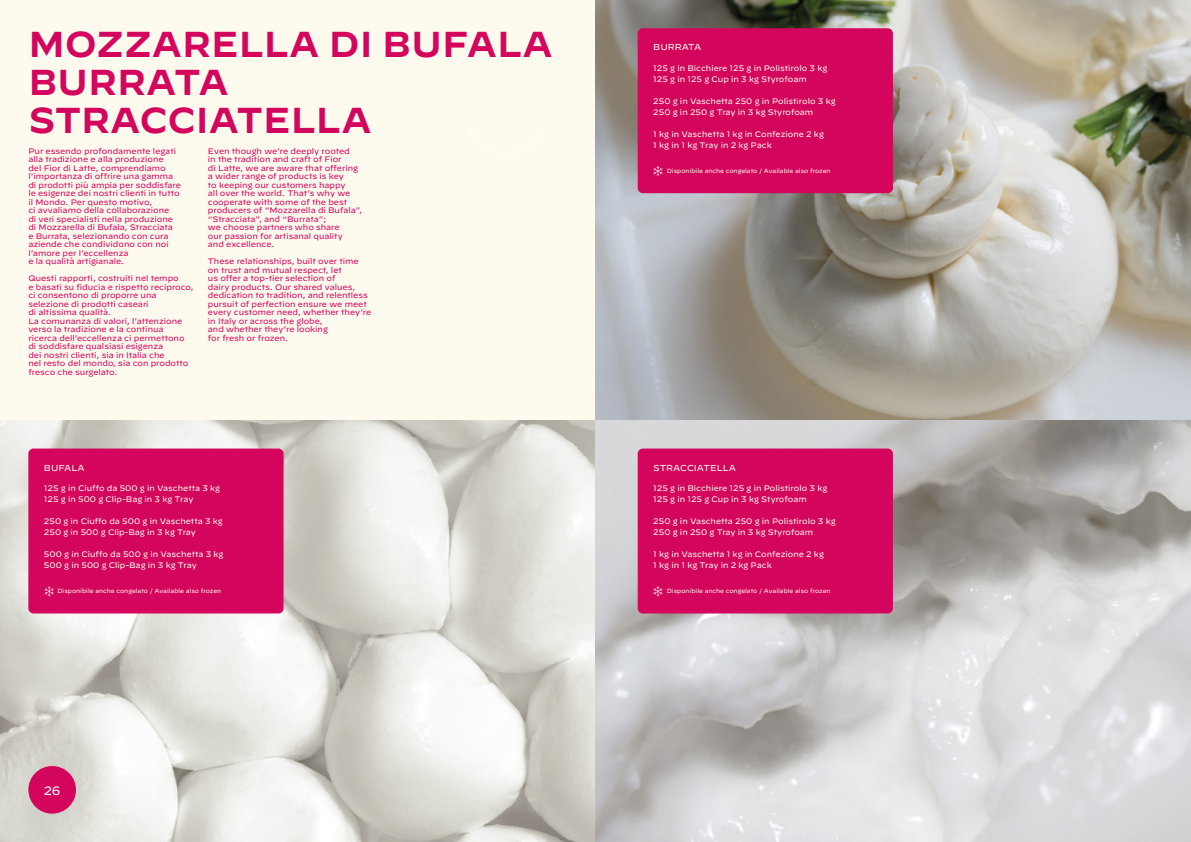
<style>
.page{position:relative;width:1191px;height:842px;background:#fffaee}
.page>*{position:absolute;margin:0;border:0;box-sizing:border-box;transform-origin:0 0}
.t1{font:600 36px/38px "Decimal";color:#d3055d}
.t2{font:12px "Decimal";color:#fff}
.t3{font:8.6px "Decimal";color:#fffaee}
.t4{font:8px/8.5px "Decimal";color:#d3055d}
.t5{font:8px/11px "Decimal";color:#fffaee}
.t6{font:6px "Decimal";color:#fffaee}
</style>
<div class="page">
<img style="left:0;top:421px;width:595px;height:421px">
<div style="left:28px;top:766px;width:48px;height:48px;background:#d3055d;border-radius:50%"></div>
<div style="left:28px;top:448px;width:255px;height:165px;background:#d3055d;border-radius:5px"></div>
<svg style="left:45px;top:586px;width:9px;height:11px"></svg>
<img style="left:595px;top:0;width:596px;height:842px">
<div style="left:637px;top:28px;width:256px;height:165px;background:#d3055d;border-radius:5px"></div>
<div style="left:637px;top:448px;width:256px;height:165px;background:#d3055d;border-radius:5px"></div>
<svg style="left:653px;top:166px;width:9px;height:10px"></svg>
<svg style="left:653px;top:586px;width:9px;height:11px"></svg>
<h1 class="t1" style="left:28px;top:20px;width:526px">MOZZARELLA DI BUFALA<br>BURRATA<br>STRACCIATELLA</h1>
<p class="t4" style="left:28px;top:147px;width:154px">Pur essendo profondamente legati alla tradizione e alla produzione<br>del Fior di Latte, comprendiamo l’importanza di offrire una gamma di prodotti più ampia per soddisfare le esigenze dei nostri clienti in tutto il Mondo. Per questo motivo,<br>ci avvaliamo della collaborazione<br>di veri specialisti nella produzione di Mozzarella di Bufala, Stracciata<br>e Burrata, selezionando con cura aziende che condividono con noi l’amore per l’eccellenza<br>e la qualità artigianale.</p>
<p class="t4" style="left:28px;top:274px;width:167px">Questi rapporti, costruiti nel tempo<br>e basati su fiducia e rispetto reciproco, ci consentono di proporre una selezione di prodotti caseari<br>di altissima qualità.<br>La comunanza di valori, l’attenzione verso la tradizione e la continua ricerca dell’eccellenza ci permettono di soddisfare qualsiasi esigenza<br>dei nostri clienti, sia in Italia che<br>nel resto del mondo, sia con prodotto fresco che surgelato.</p>
<p class="t4" style="left:208px;top:147px;width:156px">Even though we’re deeply rooted<br>in the tradition and craft of Fior<br>di Latte, we are aware that offering a wider range of products is key<br>to keeping our customers happy<br>all over the world. That’s why we cooperate with some of the best producers of “Mozzarella di Bufala”, “Stracciata”, and “Burrata”;<br>we choose partners who share<br>our passion for artisanal quality<br>and excellence.</p>
<p class="t4" style="left:208px;top:257px;width:165px">These relationships, built over time on trust and mutual respect, let<br>us offer a top-tier selection of<br>dairy products. Our shared values, dedication to tradition, and relentless pursuit of perfection ensure we meet every customer need, whether they’re in Italy or across the globe,<br>and whether they’re looking<br>for fresh or frozen.</p>
<p class="t3" style="left:44px;top:463px;width:42px">BUFALA</p>
<p class="t5" style="left:44px;top:483px;width:178px">125 g in Ciuffo da 500 g in Vaschetta 3 kg<br>125 g in 500 g Clip-Bag in 3 kg Tray</p>
<p class="t5" style="left:44px;top:516px;width:180px">250 g in Ciuffo da 500 g in Vaschetta 3 kg<br>250 g in 500 g Clip-Bag in 3 kg Tray</p>
<p class="t5" style="left:44px;top:549px;width:181px">500 g in Ciuffo da 500 g in Vaschetta 3 kg<br>500 g in 500 g Clip-Bag in 3 kg Tray</p>
<p class="t6" style="left:57px;top:588px;width:165px">Disponibile anche congelato / Available also frozen</p>
<h2 class="t2" style="left:44px;top:783px;width:18px">26</h2>
<p class="t3" style="left:653px;top:42px;width:50px">BURRATA</p>
<p class="t5" style="left:653px;top:63px;width:175px">125 g in Bicchiere 125 g in Polistirolo 3 kg<br>125 g in 125 g Cup in 3 kg Styrofoam</p>
<p class="t5" style="left:653px;top:96px;width:184px">250 g in Vaschetta 250 g in Polistirolo 3 kg<br>250 g in 250 g Tray in 3 kg Styrofoam</p>
<p class="t5" style="left:653px;top:129px;width:172px">1 kg in Vaschetta 1 kg in Confezione 2 kg<br>1 kg in 1 kg Tray in 2 kg Pack</p>
<p class="t6" style="left:667px;top:167px;width:165px">Disponibile anche congelato / Available also frozen</p>
<p class="t3" style="left:653px;top:463px;width:84px">STRACCIATELLA</p>
<p class="t5" style="left:653px;top:483px;width:175px">125 g in Bicchiere 125 g in Polistirolo 3 kg<br>125 g in 125 g Cup in 3 kg Styrofoam</p>
<p class="t5" style="left:653px;top:516px;width:184px">250 g in Vaschetta 250 g in Polistirolo 3 kg<br>250 g in 250 g Tray in 3 kg Styrofoam</p>
<p class="t5" style="left:653px;top:549px;width:172px">1 kg in Vaschetta 1 kg in Confezione 2 kg<br>1 kg in 1 kg Tray in 2 kg Pack</p>
<p class="t6" style="left:667px;top:588px;width:165px">Disponibile anche congelato / Available also frozen</p>
</div>
